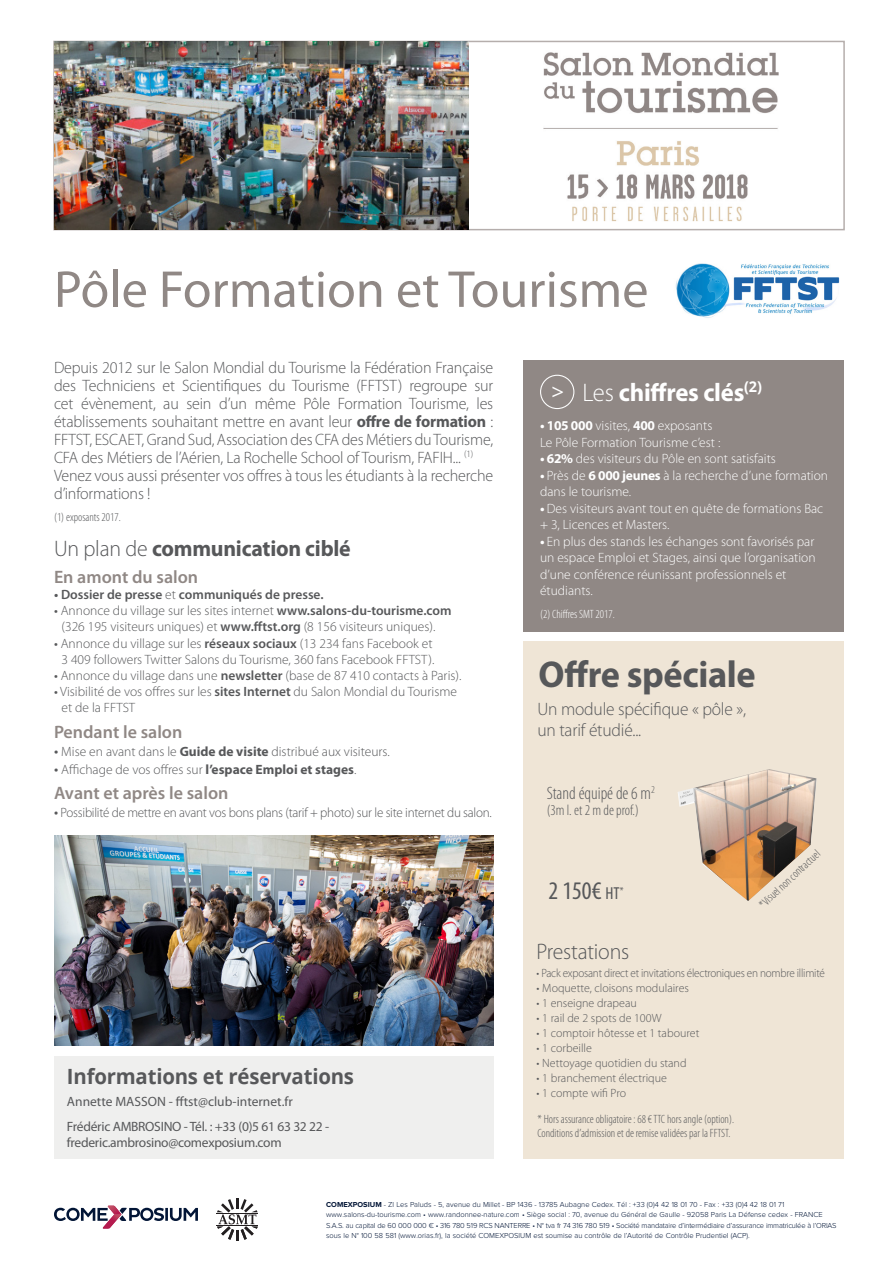
<style>
.page{position:relative;width:893px;height:1263px;background:#fff}
.page>*{position:absolute;margin:0;border:0;box-sizing:border-box;transform-origin:0 0}
.t1{font:52.35px "Myriad Pro";color:#908885}
.t2{font:700 37.5px "Myriad Pro";letter-spacing:-.01em;color:#57585a}
.t3{font:700 25.5px "Myriad Pro";letter-spacing:-.01em;color:#fff}
.t4{font:condensed 25.35px "Myriad Pro";color:#57585a}
.t5{font:700 22.5px "Myriad Pro";letter-spacing:-.01em;color:#57585a}
.t6{font:300 22.5px "Myriad Pro";letter-spacing:-.01em;color:#57585a}
.t7{font:22.05px "Open Sans";color:#fff}
.t8{font:700 21px "Open Sans";letter-spacing:-.01em;color:#57585a}
.t9{font:600 18px "Myriad Pro";color:#908885}
.t10{font:300 18px/21px "Myriad Pro";letter-spacing:-.01em;color:#57585a}
.t11{font:300 condensed 18px "Myriad Pro";color:#57585a}
.t12{font:300 16.5px/18px "Myriad Pro";letter-spacing:-.01em;color:#57585a}
.t13{font:300 condensed 15px "Myriad Pro";color:#57585a}
.t14{font:300 13.5px/16.2px "Myriad Pro";color:#57585a}
.t15{font:300 13.5px/16.5px "Myriad Pro";color:#fff}
.t16{font:13.5px/24.8px "Myriad Pro";letter-spacing:-.02em;color:#57585a}
.t17{font:300 13.5px "Myriad Pro";letter-spacing:-.02em;color:#57585a}
.t18{font:600 13.5px "Myriad Pro";color:#57585a}
.t19{font:300 12px "Myriad Pro";color:#57585a}
.t20{font:300 condensed 12px/14.4px "Myriad Pro";color:#57585a}
.t21{font:300 12px "Myriad Pro";letter-spacing:-.02em;color:#57585a;scale:.93 1}
.t22{font:300 condensed 12px "Myriad Pro";color:#fff}
.t23{font:300 7.5px/10.5px "Proxima Nova";color:#021536}
.s1{font-weight:700}
.s2{font-weight:300}
.s3{font-weight:400}
.s4{font-weight:600}
.s5{font-weight:400;font-size:15px}
.s6{font-size:17.4px}
</style>
<div class="page">
<svg style="left:217px;top:1198px;width:41px;height:43px"></svg>
<svg style="left:54px;top:1205px;width:144px;height:23px"></svg>
<div style="left:54px;top:1057px;width:439px;height:102px;background:#efefee"></div>
<div style="left:8px;top:1074px;width:35px;height:34px;border:1px solid #fff;border-radius:50%"></div>
<div style="left:523px;top:641px;width:320px;height:518px;background:#efe5d6"></div>
<div style="left:523px;top:360px;width:320px;height:271px;background:#908885"></div>
<div style="left:540px;top:375px;width:34px;height:34px;border:1px solid #fff;border-radius:50%"></div>
<img style="left:678px;top:769px;width:139px;height:132px">
<img style="left:675px;top:263px;width:165px;height:55px">
<img style="left:543px;top:52px;width:235px;height:170px">
<div style="left:53px;top:41px;width:792px;height:189px;border:2px solid #b5aeac"></div>
<img style="left:54px;top:41px;width:415px;height:189px">
<img style="left:54px;top:835px;width:439px;height:211px">
<h1 class="t1" style="left:54px;top:261px;width:596px">Pôle Formation et Tourisme</h1>
<p class="t12" style="left:54px;top:358px;width:441px">Depuis 2012 sur le Salon Mondial du Tourisme la Fédération Française des Techniciens et Scientifiques du Tourisme (FFTST) regroupe sur cet évènement, au sein d’un même Pôle Formation Tourisme, les établissements souhaitant mettre en avant leur <span class="s1">offre de formation</span> :<br>FFTST, ESCAET, Grand Sud, Association des CFA des Métiers du Tourisme, CFA des Métiers de l’Aérien, La Rochelle School of Tourism, FAFIH... <sup>(1)<br></sup>Venez vous aussi présenter vos offres à tous les étudiants à la recherche d’informations !</p>
<p class="t20" style="left:54px;top:511px;width:68px">(1) exposants 2017.</p>
<h3 class="t5" style="left:54px;top:535px;width:298px"><span class="s2">Un plan de</span> communication ciblé</h3>
<h3 class="t9" style="left:54px;top:567px;width:146px">En amont du salon</h3>
<p class="t18" style="left:54px;top:587px;width:271px">• Dossier de presse <span class="s2">et</span> communiqués de presse.</p>
<p class="t14" style="left:62px;top:603px;width:392px;text-indent:-8px"><span class="s3">•</span> Annonce du village sur les sites internet <span class="s4">www.salons-du-tourisme.com </span>(326 195 visiteurs uniques) et <span class="s4">www.fftst.org</span> (8 156 visiteurs uniques).</p>
<p class="t14" style="left:54px;top:635px;width:382px;text-align:center"><span class="s3">•</span> Annonce du village sur les <span class="s4">réseaux sociaux</span> (13 234 fans Facebook et<br>3 409 followers Twitter Salons du Tourisme, 360 fans Facebook FFTST).</p>
<p class="t14" style="left:54px;top:668px;width:409px"><span class="s3">•</span> Annonce du village dans une <span class="s4">newsletter</span> (base de 87 410 contacts à Paris).</p>
<p class="t14" style="left:62px;top:684px;width:397px;text-indent:-8px"><span class="s3">•</span> Visibilité de vos offres sur les <span class="s4">sites Internet</span> du Salon Mondial du Tourisme et de la FFTST</p>
<h3 class="t9" style="left:54px;top:722px;width:130px">Pendant le salon</h3>
<p class="t14" style="left:54px;top:743px;width:337px"><span class="s5">•</span> Mise en avant dans le <span class="s1">Guide de visite</span> distribué aux visiteurs.</p>
<p class="t14" style="left:54px;top:761px;width:304px"><span class="s5">•</span> Affichage de vos offres sur <span class="s1">l’espace Emploi et stages</span>.</p>
<h3 class="t9" style="left:54px;top:783px;width:176px">Avant et après le salon</h3>
<p class="t17" style="left:54px;top:805px;width:439px"><span class="s5">•</span> Possibilité de mettre en avant vos bons plans (tarif + photo) sur le site internet du salon.</p>
<h3 class="t8" style="left:67px;top:1061px;width:289px">Informations et réservations</h3>
<p class="t16" style="left:67px;top:1089px;width:264px">Annette MASSON - fftst@club-internet.fr<br>Frédéric AMBROSINO - Tél. : +33 (0)5 61 63 32 22 -</p>
<p class="t16" style="left:67px;top:1130px;width:216px">frederic.ambrosino@comexposium.com</p>
<h3 class="t7" style="left:552px;top:377px;width:14px">&gt;</h3>
<h3 class="t3" style="left:583px;top:378px;width:181px"><span class="s2">Les</span> chiffres clés<sup>(2)</sup></h3>
<p class="t15" style="left:540px;top:418px;width:182px"><span class="s1">• 105 000</span> visites, <span class="s1">400</span> exposants<br>Le Pôle Formation Tourisme c’est :</p>
<p class="t15" style="left:540px;top:451px;width:237px"><span class="s1">• 62%</span> des visiteurs du Pôle en sont satisfaits</p>
<p class="t15" style="left:540px;top:467px;width:290px"><span class="s1">•</span> Près de <span class="s1">6 000 jeunes</span> à la recherche d’une formation dans le tourisme.</p>
<p class="t15" style="left:540px;top:500px;width:285px"><span class="s1">•</span> Des visiteurs avant tout en quête de formations Bac + 3, Licences et Masters.</p>
<p class="t15" style="left:540px;top:533px;width:277px"><span class="s1">•</span> En plus des stands les échanges sont favorisés par un espace Emploi et Stages, ainsi que l’organisation d’une conférence réunissant professionnels et étudiants.</p>
<p class="t22" style="left:540px;top:608px;width:76px">(2) Chiffres SMT 2017.</p>
<h2 class="t2" style="left:538px;top:654px;width:219px">Offre spéciale</h2>
<h3 class="t10" style="left:537px;top:698px;width:210px">Un module spécifique « pôle », un tarif étudié...</h3>
<h3 class="t11" style="left:547px;top:783px;width:110px">Stand équipé de 6 m<sup>2</sup></h3>
<p class="t13" style="left:547px;top:802px;width:94px">(3m l. et 2 m de prof.)</p>
<h3 class="t4" style="left:549px;top:877px;width:76px">2 150€ <span class="s6">HT</span><sup>*</sup></h3>
<p class="t20" style="left:756px;top:901px;width:80px;rotate:-43deg">*Visuel non contractuel</p>
<h3 class="t6" style="left:537px;top:939px;width:94px">Prestations</h3>
<p class="t21" style="left:537px;top:966px;width:311px">• Pack exposant direct et invitations électroniques en nombre illimité</p>
<p class="t19" style="left:537px;top:981px;width:154px">• Moquette, cloisons modulaires</p>
<p class="t19" style="left:537px;top:996px;width:102px">• 1 enseigne drapeau</p>
<p class="t19" style="left:537px;top:1011px;width:126px">• 1 rail de 2 spots de 100W</p>
<p class="t19" style="left:537px;top:1026px;width:164px">• 1 comptoir hôtesse et 1 tabouret</p>
<p class="t19" style="left:537px;top:1041px;width:57px">• 1 corbeille</p>
<p class="t19" style="left:537px;top:1056px;width:151px">• Nettoyage quotidien du stand</p>
<p class="t19" style="left:537px;top:1071px;width:132px">• 1 branchement électrique</p>
<p class="t19" style="left:537px;top:1086px;width:91px">• 1 compte wifi Pro</p>
<p class="t20" style="left:537px;top:1112px;width:198px">* Hors assurance obligatoire : 68 € TTC hors angle (option).<br>Conditions d’admission et de remise validées par la FFTST.</p>
<p class="t23" style="left:326px;top:1199px;width:512px"><span class="s1">COMEXPOSIUM</span> - ZI Les Paluds - 5, avenue du Millet - BP 1436 - 13785 Aubagne Cedex. Tél : +33 (0)4 42 18 01 70 - Fax : +33 (0)4 42 18 01 71 www.salons-du-tourisme.com • www.randonnee-nature.com • Siège social : 70, avenue du Général de Gaulle - 92058 Paris La Défense cedex - FRANCE S.A.S. au capital de 60 000 000 € • 316 780 519 RCS NANTERRE • N° tva fr 74 316 780 519 • Société mandataire d’intermédiaire d’assurance immatriculée à l’ORIAS sous le N° 100 58 581 (www.orias.fr), la société COMEXPOSIUM est soumise au contrôle de l’Autorité de Contrôle Prudentiel (ACP).</p>
</div>
